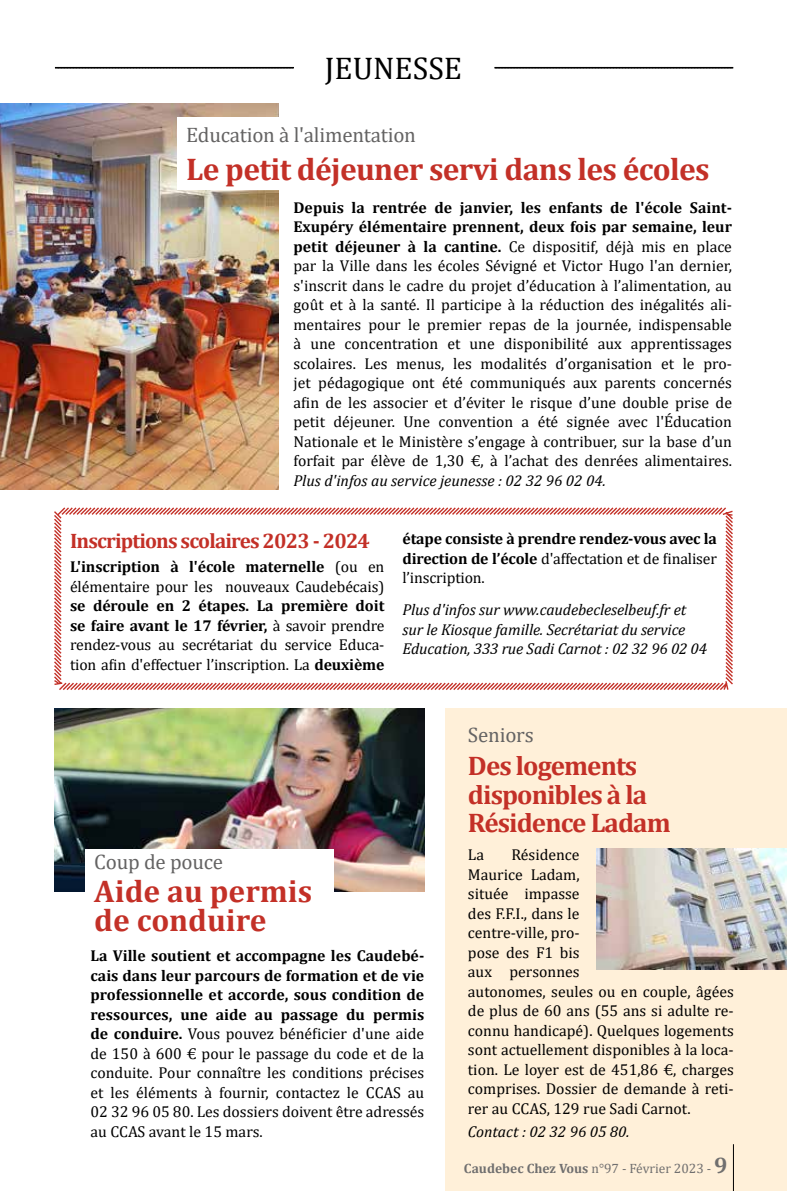
<style>
.page{position:relative;width:787px;height:1191px;background:#fff}
.page>*{position:absolute;margin:0;border:0;box-sizing:border-box;transform-origin:0 0}
.t1{font:700 31.5px "Cambria";letter-spacing:-.02em;color:#c33027}
.t2{font:700 31.5px/28.5px "Cambria";color:#c33027}
.t3{font:31.5px "Cambria";color:#000}
.t4{font:700 27px/28.5px "Cambria";letter-spacing:-.035em;color:#c33027}
.t5{font:21px "Cambria";letter-spacing:-.01em;color:#646363}
.t6{font:700 21px "Cambria";letter-spacing:-.04em;color:#c33027}
.t7{font:15.75px/19.5px "Cambria";color:#000;text-align:justify}
.t8{font:italic 15.75px/19.5px "Cambria";letter-spacing:-.005em;color:#000}
.t9{font:700 15.75px/19.5px "Cambria";letter-spacing:-.01em;color:#000;text-align:justify}
.t10{font:13.5px "Cambria";color:#706f6f}
.s1{font-weight:700}
.s2{font-weight:400}
.s3{font-weight:700;font-size:22.5px}
</style>
<div class="page">
<div style="left:445px;top:709px;width:342px;height:482px;background:#fff0d9"></div>
<svg style="left:494px;top:67px;width:239px;height:2px"></svg>
<svg style="left:55px;top:67px;width:239px;height:2px"></svg>
<hr style="left:733px;top:1144px;width:1px;height:47px;background:#000">
<svg style="left:54px;top:507px;width:679px;height:183px"></svg>
<img style="left:55px;top:709px;width:369px;height:182px">
<img style="left:0;top:104px;width:279px;height:385px">
<img style="left:596px;top:848px;width:191px;height:121px">
<div style="left:86px;top:849px;width:248px;height:99px;background:#fff"></div>
<div style="left:178px;top:117px;width:569px;height:73px;background:#fff"></div>
<h1 class="t3" style="left:325px;top:49px;width:139px">JEUNESSE</h1>
<h3 class="t5" style="left:186px;top:123px;width:231px">Education à l'alimentation</h3>
<h1 class="t1" style="left:186px;top:147px;width:525px">Le petit déjeuner servi dans les écoles</h1>
<p class="t7" style="left:293px;top:197px;width:440px"><span class="s1">Depuis la rentrée de janvier, les enfants de l'école Saint-Exupéry élémentaire prennent, deux fois par semaine, leur petit déjeuner à la cantine.</span> Ce dispositif, déjà mis en place par la Ville dans les écoles Sévigné et Victor Hugo l'an dernier, s'inscrit dans le cadre du projet d’éducation à l’alimentation, au goût et à la santé. Il participe à la réduction des inégalités ali&shy;mentaires pour le premier repas de la journée, indispensable à une concentration et une disponibilité aux apprentissages scolaires. Les menus, les modalités d’organisation et le pro&shy;jet pédagogique ont été communiqués aux parents concernés afin de les associer et d’éviter le risque d’une double prise de petit déjeuner. Une convention a été signée avec l'Éducation Nationale et le Ministère s’engage à contribuer, sur la base d’un forfait par élève de 1,30 €, à l’achat des denrées alimentaires.</p>
<p class="t8" style="left:293px;top:470px;width:314px">Plus d'infos au service jeunesse : 02 32 96 02 04.</p>
<h3 class="t6" style="left:70px;top:526px;width:301px">Inscriptions scolaires 2023 - 2024</h3>
<p class="t7" style="left:70px;top:557px;width:316px"><span class="s1">L'inscription à l'école maternelle</span> (ou en élémentaire pour les nouveaux Caudebécais)</p>
<p class="t7" style="left:70px;top:596px;width:316px"><span class="s1">se déroule en 2 étapes. La première doit se faire avant le 17 février,</span> à savoir prendre rendez-vous au secrétariat du service Educa&shy;tion afin d'effectuer l’inscription. La <span class="s1">deuxième</span></p>
<p class="t9" style="left:402px;top:528px;width:316px">étape consiste à prendre rendez-vous avec la direction de l’école <span class="s2">d'affectation et de finaliser l’inscription.</span></p>
<p class="t8" style="left:402px;top:599px;width:306px">Plus d'infos sur www.caudebecleselbeuf.fr et sur le Kiosque famille. Secrétariat du service<br>Education, 333 rue Sadi Carnot : 02 32 96 02 04</p>
<h3 class="t5" style="left:94px;top:850px;width:130px">Coup de pouce</h3>
<h1 class="t2" style="left:94px;top:876px;width:219px">Aide au permis de conduire</h1>
<p class="t7" style="left:90px;top:945px;width:335px"><span class="s1">La Ville soutient et accompagne les Caudebé&shy;cais dans leur parcours de formation et de vie professionnelle et accorde, sous condition de ressources, une aide au passage du permis de conduire.</span> Vous pouvez bénéficier d'une aide de 150 à 600 € pour le passage du code et de la conduite. Pour connaître les conditions précises et les éléments à fournir, contactez le CCAS au 02 32 96 05 80. Les dossiers doivent être adressés au CCAS avant le 15 mars.</p>
<h3 class="t5" style="left:468px;top:722px;width:67px">Seniors</h3>
<h2 class="t4" style="left:468px;top:750px;width:204px">Des logements disponibles à la<br>Résidence Ladam</h2>
<p class="t7" style="left:468px;top:845px;width:18px">La</p>
<p class="t7" style="left:468px;top:845px;width:267px;text-align:left;text-indent:43px">Résidence<br>Maurice Ladam,<br>située impasse<br>des F.F.I., dans le<br>centre-ville, pro-<br>pose des F1 bis<br>aux personnes<br>autonomes, seules ou en couple, âgées de plus de 60 ans (55 ans si adulte re&shy;connu handicapé). Quelques logements sont actuellement disponibles à la loca&shy;tion. Le loyer est de 451,86 €, charges comprises. Dossier de demande à reti&shy;rer au CCAS, 129 rue Sadi Carnot.</p>
<p class="t8" style="left:468px;top:1121px;width:163px">Contact : 02 32 96 05 80.</p>
<p class="t10" style="left:464px;top:1160px;width:265px"><span class="s1">Caudebec Chez Vous</span> n°97 - Février 2023 - <span class="s3">9</span></p>
</div>
